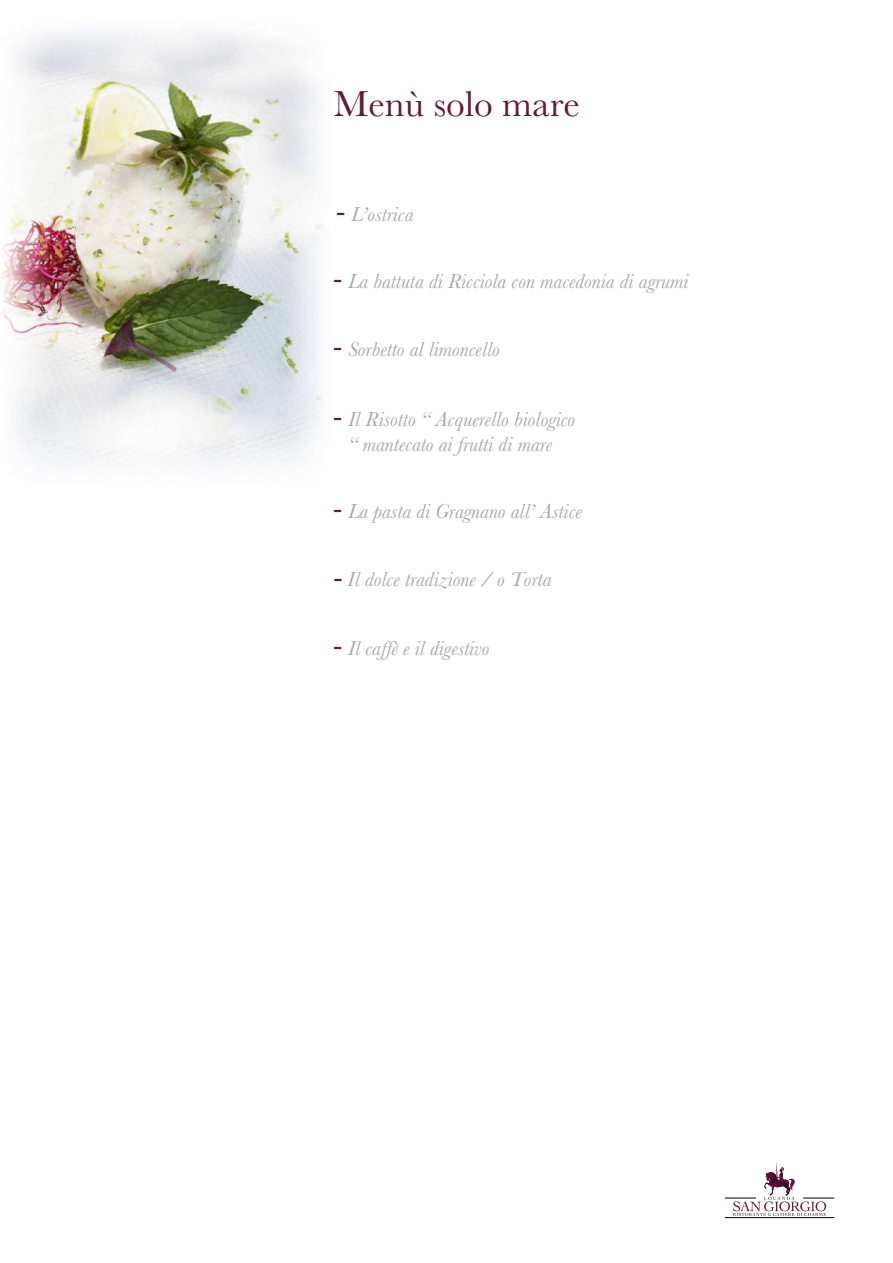
<style>
.page{position:relative;width:893px;height:1263px;background:#fff}
.page>*{position:absolute;margin:0;border:0;box-sizing:border-box;transform-origin:0 0}
.t1{font:37.5px "Baskerville";color:#651937}
.t2{font:29.85px "Baskerville";color:#651937}
.t3{font:italic 21px/25.2px "Baskerville";color:#a8a8a8}
.s1{font-style:normal;font-size:29.85px;color:#651937}
</style>
<div class="page">
<img style="left:1px;top:32px;width:323px;height:437px">
<svg style="left:733px;top:1162px;width:93px;height:54px"></svg>
<hr style="left:725px;top:1198px;width:31px;height:1px;background:#000">
<hr style="left:725px;top:1217px;width:109px;height:1px;background:#000">
<hr style="left:803px;top:1198px;width:31px;height:1px;background:#000">
<h1 class="t1" style="left:334px;top:80px;width:248px">Menù solo mare</h1>
<p class="t3" style="left:336px;top:202px;width:79px"><span class="s1">-</span> L’ostrica</p>
<p class="t3" style="left:333px;top:269px;width:357px"><span class="s1">-</span> La battuta di Ricciola con macedonia di agrumi</p>
<p class="t3" style="left:333px;top:337px;width:168px"><span class="s1">-</span> Sorbetto al limoncello</p>
<p class="t3" style="left:348px;top:407px;width:229px">Il Risotto “ Acquerello biologico “ mantecato ai frutti di mare</p>
<h2 class="t2" style="left:333px;top:397px;width:11px">-</h2>
<p class="t3" style="left:333px;top:498px;width:250px"><span class="s1">-</span> La pasta di Gragnano all’ Astice</p>
<p class="t3" style="left:333px;top:567px;width:220px"><span class="s1">-</span> Il dolce tradizione / o Torta</p>
<p class="t3" style="left:333px;top:635px;width:158px"><span class="s1">-</span> Il caffè e il digestivo</p>
</div>
